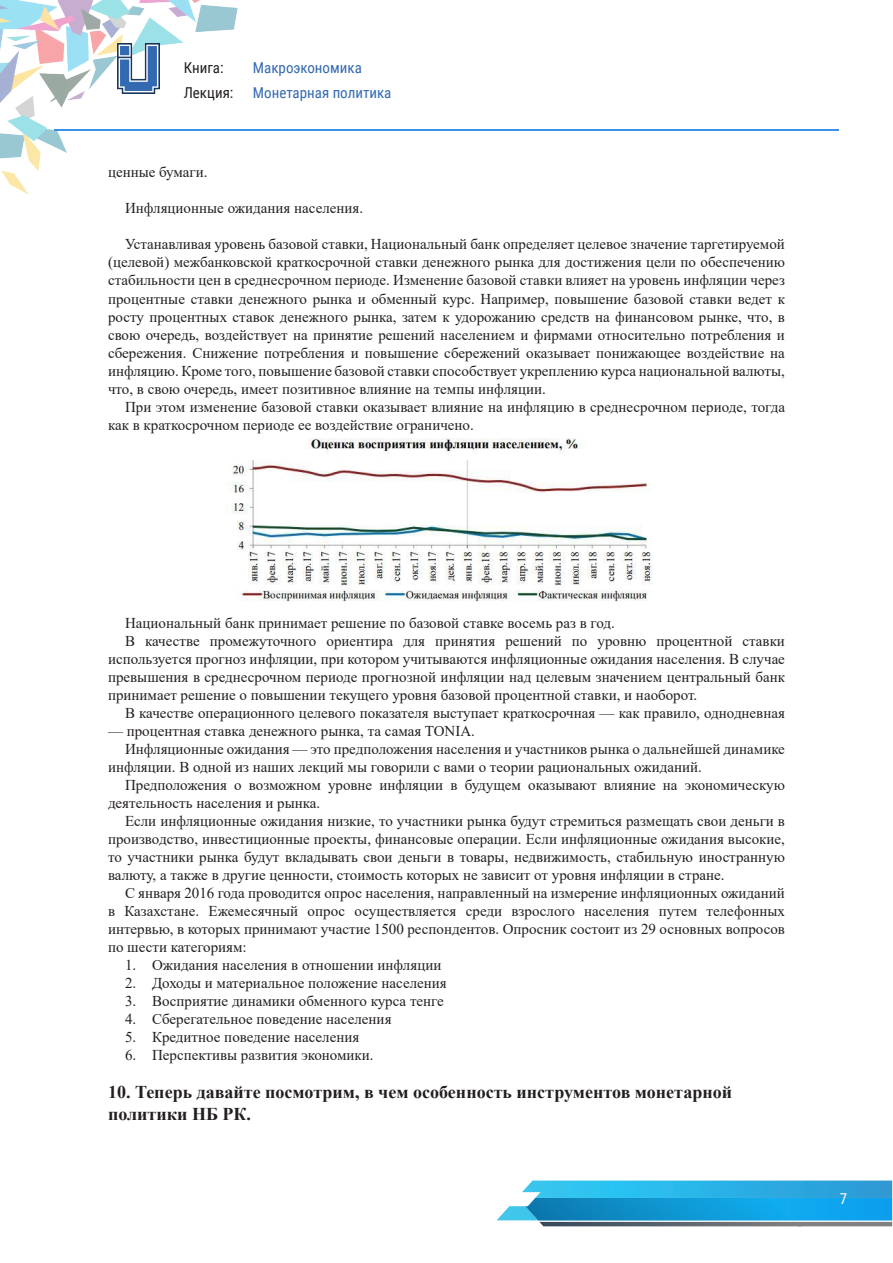
<style>
.page{position:relative;width:893px;height:1263px;background:#fff}
.page>*{position:absolute;margin:0;border:0;box-sizing:border-box;transform-origin:0 0}
.tema{font:700 18px/21.6px "Times New Roman";color:#231f20}
.t1{font:15px/18px "Times New Roman";color:#231f20;text-align:justify}
.t2{font:15px/25.5px "Roboto Condensed";color:#3269b1}
.t3{font:15px/25.5px "Roboto Condensed";color:#231f20}
.t4{font:15px "Roboto Condensed";color:#fff}
</style>
<div class="page">
<svg style="left:497px;top:1180px;width:395px;height:46px;background:#5bb6d9"></svg>
<img style="left:525px;top:1198px;width:367px;height:22px">
<img style="left:0;top:0;width:238px;height:195px">
<hr style="left:54px;top:129px;width:785px;height:2px;background:#3b91e8">
<img style="left:118px;top:44px;width:41px;height:49px">
<img style="left:226px;top:438px;width:427px;height:164px">
<p class="t3" style="left:184px;top:54px;width:51px">Книга:<br>Лекция:</p>
<p class="t2" style="left:253px;top:54px;width:140px">Макроэкономика<br>Монетарная политика</p>
<p class="t1" style="left:108px;top:163px;width:101px">ценные бумаги.</p>
<p class="t1" style="left:125px;top:199px;width:240px">Инфляционные ожидания населения.</p>
<p class="t1" style="left:108px;top:235px;width:678px;text-indent:17px">Устанавливая уровень базовой ставки, Национальный банк определяет целевое значение таргетируемой (целевой) межбанковской краткосрочной ставки денежного рынка для достижения цели по обеспечению стабильности цен в среднесрочном периоде. Изменение базовой ставки влияет на уровень инфляции через процентные ставки денежного рынка и обменный курс. Например, повышение базовой ставки ведет к росту процентных ставок денежного рынка, затем к удорожанию средств на финансовом рынке, что, в свою очередь, воздействует на принятие решений населением и фирмами относительно потребления и сбережения. Снижение потребления и повышение сбережений оказывает понижающее воздействие на инфляцию. Кроме того, повышение базовой ставки способствует укреплению курса национальной валюты, что, в свою очередь, имеет позитивное влияние на темпы инфляции.</p>
<p class="t1" style="left:108px;top:397px;width:678px;text-indent:17px">При этом изменение базовой ставки оказывает влияние на инфляцию в среднесрочном периоде, тогда как в краткосрочном периоде ее воздействие ограничено.</p>
<p class="t1" style="left:125px;top:613px;width:491px">Национальный банк принимает решение по базовой ставке восемь раз в год.</p>
<p class="t1" style="left:108px;top:631px;width:678px;text-indent:17px">В качестве промежуточного ориентира для принятия решений по уровню процентной ставки используется прогноз инфляции, при котором учитываются инфляционные ожидания населения. В случае превышения в среднесрочном периоде прогнозной инфляции над целевым значением центральный банк принимает решение о повышении текущего уровня базовой процентной ставки, и наоборот.</p>
<p class="t1" style="left:125px;top:703px;width:661px">В качестве операционного целевого показателя выступает краткосрочная — как правило, однодневная</p>
<p class="t1" style="left:108px;top:721px;width:368px">— процентная ставка денежного рынка, та самая TONIA.</p>
<p class="t1" style="left:108px;top:739px;width:678px;text-indent:17px">Инфляционные ожидания — это предположения населения и участников рынка о дальнейшей динамике инфляции. В одной из наших лекций мы говорили с вами о теории рациональных ожиданий.</p>
<p class="t1" style="left:108px;top:775px;width:678px;text-indent:17px">Предположения о возможном уровне инфляции в будущем оказывают влияние на экономическую деятельность населения и рынка.</p>
<p class="t1" style="left:108px;top:811px;width:678px;text-indent:17px">Если инфляционные ожидания низкие, то участники рынка будут стремиться размещать свои деньги в производство, инвестиционные проекты, финансовые операции. Если инфляционные ожидания высокие, то участники рынка будут вкладывать свои деньги в товары, недвижимость, стабильную иностранную валюту, а также в другие ценности, стоимость которых не зависит от уровня инфляции в стране.</p>
<p class="t1" style="left:108px;top:883px;width:678px;text-indent:17px">С января 2016 года проводится опрос населения, направленный на измерение инфляционных ожиданий в Казахстане. Ежемесячный опрос осуществляется среди взрослого населения путем телефонных интервью, в которых принимают участие 1500 респондентов. Опросник состоит из 29 основных вопросов по шести категориям:</p>
<p class="t1" style="left:125px;top:955px;width:318px">1. Ожидания населения в отношении инфляции</p>
<p class="t1" style="left:125px;top:973px;width:323px">2. Доходы и материальное положение населения</p>
<p class="t1" style="left:125px;top:991px;width:320px">3. Восприятие динамики обменного курса тенге</p>
<p class="t1" style="left:125px;top:1009px;width:268px">4. Сберегательное поведение населения</p>
<p class="t1" style="left:125px;top:1027px;width:236px">5. Кредитное поведение населения</p>
<p class="t1" style="left:125px;top:1045px;width:250px">6. Перспективы развития экономики.</p>
<p class="tema" style="left:108px;top:1081px;width:626px">10. Теперь давайте посмотрим, в чем особенность инструментов монетарной политики НБ РК.</p>
<p class="t4" style="left:840px;top:1188px;width:9px">7</p>
</div>
